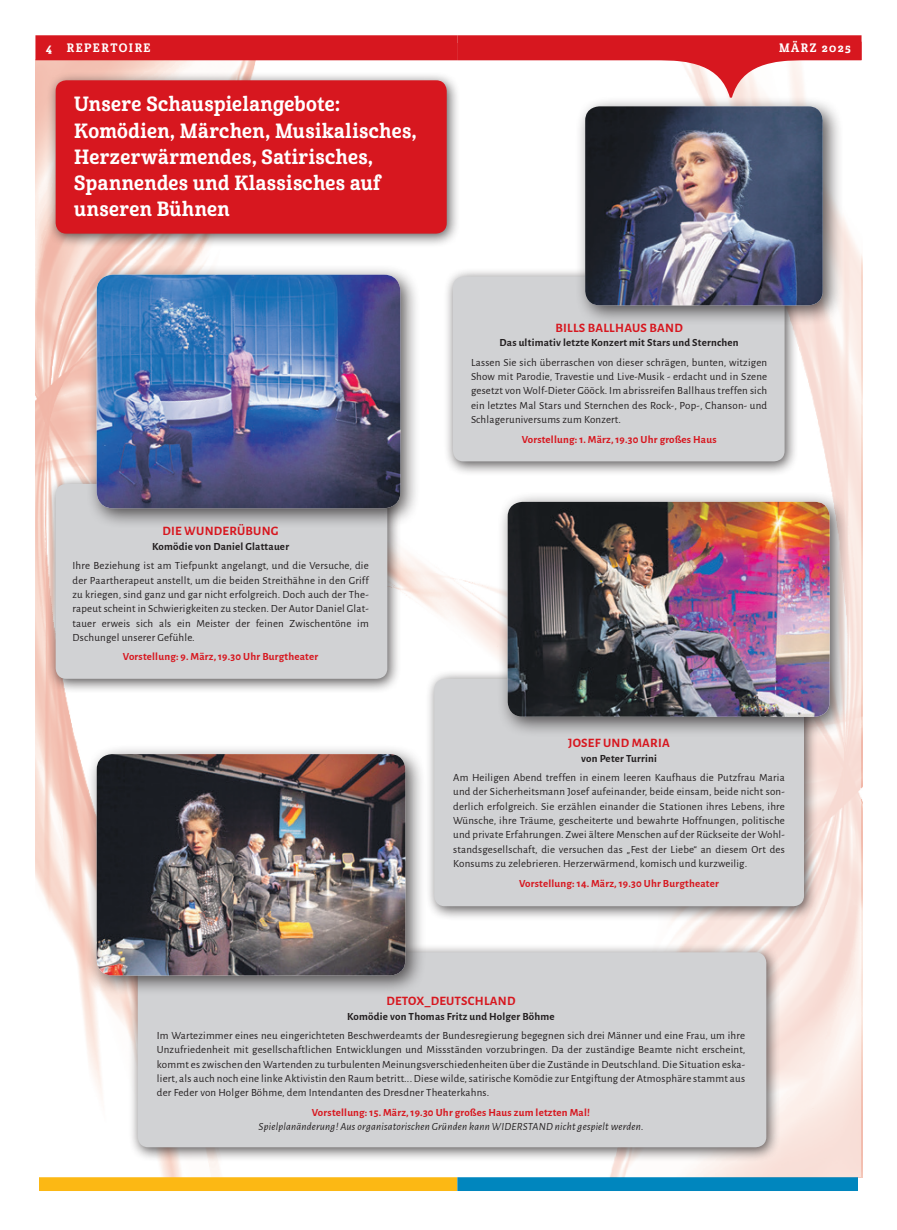
<style>
.page{position:relative;width:897px;height:1230px;background:#fff}
.page>*{position:absolute;margin:0;border:0;box-sizing:border-box;transform-origin:0 0}
.t1{font:20px/26.2px "Cabrito Con Bol";letter-spacing:.02em;color:#fff}
.t2{font:700 12.88px "Alegreya Sans";letter-spacing:.02em;color:#d7171f}
.t3{font:11.88px "Cabrito Con Bol";letter-spacing:.125em;color:#fff}
.t4{font:11px/14.4px "Alegreya Sans";letter-spacing:.02em;color:#231f20;text-align:justify}
.t5{font:700 11px "Alegreya Sans";letter-spacing:.02em;color:#d7171f}
.t6{font:700 11px "Alegreya Sans";letter-spacing:.02em;color:#231f20}
.t7{font:italic 11px "Alegreya Sans";letter-spacing:.02em;color:#231f20}
</style>
<div class="page">
<svg style="left:610px;top:217px;width:250px;height:960px;fill:#fae7e1"></svg>
<img style="left:35px;top:60px;width:462px;height:1117px">
<div style="left:46px;top:71px;width:415px;height:177px;background:#231f20;opacity:.75"></div>
<div style="left:56px;top:80px;width:390px;height:154px;background:#d7171f;border-radius:11px"></div>
<svg style="left:457px;top:60px;width:404px;height:38px"></svg>
<div style="left:457px;top:35px;width:404px;height:25px;background:#d7171f"></div>
<div style="left:35px;top:35px;width:422px;height:25px;background:#d7171f"></div>
<div style="left:39px;top:1177px;width:418px;height:14px;background:#fcb814"></div>
<div style="left:457px;top:1177px;width:400px;height:14px;background:#0086be"></div>
<div style="left:46px;top:474px;width:355px;height:219px;background:#231f20;opacity:.75"></div>
<div style="left:56px;top:484px;width:331px;height:195px;background:#d1d2d4;border-radius:11px"></div>
<div style="left:86px;top:264px;width:335px;height:265px;background:#231f20;opacity:.75"></div>
<img style="left:97px;top:275px;width:303px;height:233px">
<div style="left:425px;top:669px;width:393px;height:251px;background:#231f20;opacity:.75"></div>
<div style="left:434px;top:679px;width:370px;height:227px;background:#d1d2d4;border-radius:11px"></div>
<div style="left:497px;top:491px;width:353px;height:246px;background:#231f20;opacity:.75"></div>
<img style="left:507px;top:502px;width:322px;height:214px">
<div style="left:443px;top:267px;width:355px;height:209px;background:#231f20;opacity:.75"></div>
<div style="left:453px;top:276px;width:331px;height:185px;background:#d1d2d4;border-radius:11px"></div>
<div style="left:574px;top:96px;width:269px;height:230px;background:#231f20;opacity:.75"></div>
<img style="left:585px;top:106px;width:237px;height:199px">
<div style="left:128px;top:943px;width:652px;height:218px;background:#231f20;opacity:.75"></div>
<div style="left:138px;top:952px;width:628px;height:195px;background:#d1d2d4;border-radius:11px"></div>
<div style="left:86px;top:743px;width:340px;height:253px;background:#231f20;opacity:.75"></div>
<img style="left:97px;top:754px;width:308px;height:221px">
<p class="t3" style="left:46px;top:40px;width:7px">4</p>
<p class="t3" style="left:67px;top:40px;width:85px">REPERTOIRE</p>
<p class="t3" style="left:779px;top:40px;width:73px">MÄRZ 2025</p>
<h1 class="t1" style="left:74px;top:92px;width:344px">Unsere Schauspielangebote:<br>Komödien, Märchen, Musikalisches,<br>Herzerwärmendes, Satirisches,<br>Spannendes und Klassisches auf unseren Bühnen</h1>
<p class="t2" style="left:162px;top:522px;width:118px">DIE WUNDERÜBUNG</p>
<p class="t6" style="left:152px;top:538px;width:139px">Komödie von Daniel Glattauer</p>
<p class="t4" style="left:72px;top:558px;width:298px">Ihre Beziehung ist am Tiefpunkt angelangt, und die Versuche, die der Paartherapeut anstellt, um die beiden Streithähne in den Griff zu kriegen, sind ganz und gar nicht erfolgreich. Doch auch der The&shy;rapeut scheint in Schwierigkeiten zu stecken. Der Autor Daniel Glat&shy;tauer erweis sich als ein Meister der feinen Zwischentöne im Dschungel unserer Gefühle.</p>
<p class="t5" style="left:123px;top:649px;width:197px">Vorstellung: 9. März, 19.30 Uhr Burgtheater</p>
<p class="t2" style="left:555px;top:318px;width:129px">BILLS BALLHAUS BAND</p>
<p class="t6" style="left:499px;top:335px;width:240px">Das ultimativ letzte Konzert mit Stars und Sternchen</p>
<p class="t4" style="left:471px;top:354px;width:298px">Lassen Sie sich überraschen von dieser schrägen, bunten, witzigen Show mit Parodie, Travestie und Live-Musik - erdacht und in Szene gesetzt von Wolf-Dieter Gööck. Im abrissreifen Ballhaus treffen sich ein letztes Mal Stars und Sternchen des Rock-, Pop-, Chanson- und Schlageruniversums zum Konzert.</p>
<p class="t5" style="left:521px;top:431px;width:196px">Vorstellung: 1. März, 19.30 Uhr großes Haus</p>
<p class="t2" style="left:568px;top:733px;width:103px">JOSEF UND MARIA</p>
<p class="t6" style="left:581px;top:750px;width:77px">von Peter Turrini</p>
<p class="t4" style="left:453px;top:769px;width:333px">Am Heiligen Abend treffen in einem leeren Kaufhaus die Putzfrau Maria und der Sicherheitsmann Josef aufeinander, beide einsam, beide nicht son&shy;derlich erfolgreich. Sie erzählen einander die Stationen ihres Lebens, ihre Wünsche, ihre Träume, gescheiterte und bewahrte Hoffnungen, politische und private Erfahrungen. Zwei ältere Menschen auf der Rückseite der Wohl&shy;standsgesellschaft, die versuchen das „Fest der Liebe“ an diesem Ort des Konsums zu zelebrieren. Herzerwärmend, komisch und kurzweilig.</p>
<p class="t5" style="left:519px;top:875px;width:201px">Vorstellung: 14. März, 19.30 Uhr Burgtheater</p>
<p class="t2" style="left:386px;top:991px;width:131px">DETOX_DEUTSCHLAND</p>
<p class="t6" style="left:347px;top:1008px;width:209px">Komödie von Thomas Fritz und Holger Böhme</p>
<p class="t4" style="left:157px;top:1027px;width:589px">Im Wartezimmer eines neu eingerichteten Beschwerdeamts der Bundesregierung begegnen sich drei Männer und eine Frau, um ihre Unzufriedenheit mit gesellschaftlichen Entwicklungen und Missständen vorzubringen. Da der zuständige Beamte nicht erscheint, kommt es zwischen den Wartenden zu turbulenten Meinungsverschiedenheiten über die Zustände in Deutschland. Die Situation eska&shy;liert, als auch noch eine linke Aktivistin den Raum betritt... Diese wilde, satirische Komödie zur Entgiftung der Atmosphäre stammt aus der Feder von Holger Böhme, dem Intendanten des Dresdner Theaterkahns.</p>
<p class="t5" style="left:312px;top:1104px;width:280px">Vorstellung: 15. März, 19.30 Uhr großes Haus zum letzten Mal!</p>
<p class="t7" style="left:258px;top:1119px;width:386px">Spielplanänderung! Aus organisatorischen Gründen kann WIDERSTAND nicht gespielt werden.</p>
</div>
